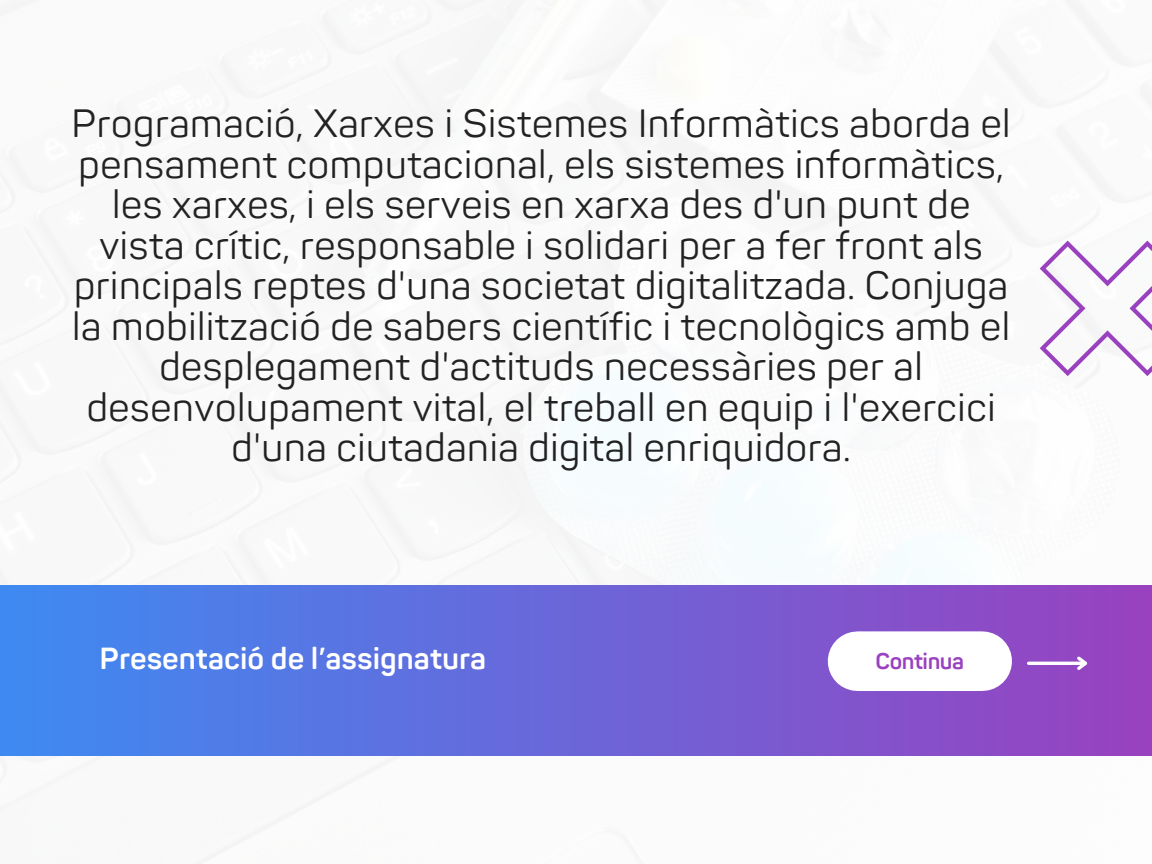
<style>
.page{position:relative;width:1152px;height:864px;background:#fff}
.page>*{position:absolute;margin:0;border:0;box-sizing:border-box;transform-origin:0 0}
.t1{font:38.85px/40.5px "Panton";color:#222;text-align:center}
.t2{font:700 30.15px "Panton";color:#fff}
.t3{font:700 22.35px "Panton";letter-spacing:-.02em;color:#9941bf}
</style>
<div class="page">
<div style="left:0;top:585px;width:1152px;height:171px;background:linear-gradient(to right,#3c88f1,#9e48c1)"></div>
<div style="left:858px;top:631px;width:124px;height:60px;background:#fff"></div>
<hr style="left:1029px;top:662px;width:56px;height:3px;background:#fff">
<svg style="left:1074px;top:654px;width:17px;height:19px"></svg>
<svg style="left:1040px;top:241px;width:112px;height:135px"></svg>
<p class="t1" style="left:71px;top:105px;width:941px">Programació, Xarxes i Sistemes Informàtics aborda el pensament computacional, els sistemes informàtics, les xarxes, i els serveis en xarxa des d'un punt de vista crític, responsable i solidari per a fer front als principals reptes d'una societat digitalitzada. Conjuga la mobilització de sabers científic i tecnològics amb el desplegament d'actituds necessàries per al desenvolupament vital, el treball en equip i l'exercici d'una ciutadania digital enriquidora.</p>
<h1 class="t2" style="left:100px;top:641px;width:388px">Presentació de l’assignatura</h1>
<p class="t3" style="left:876px;top:648px;width:90px">Continua</p>
</div>
